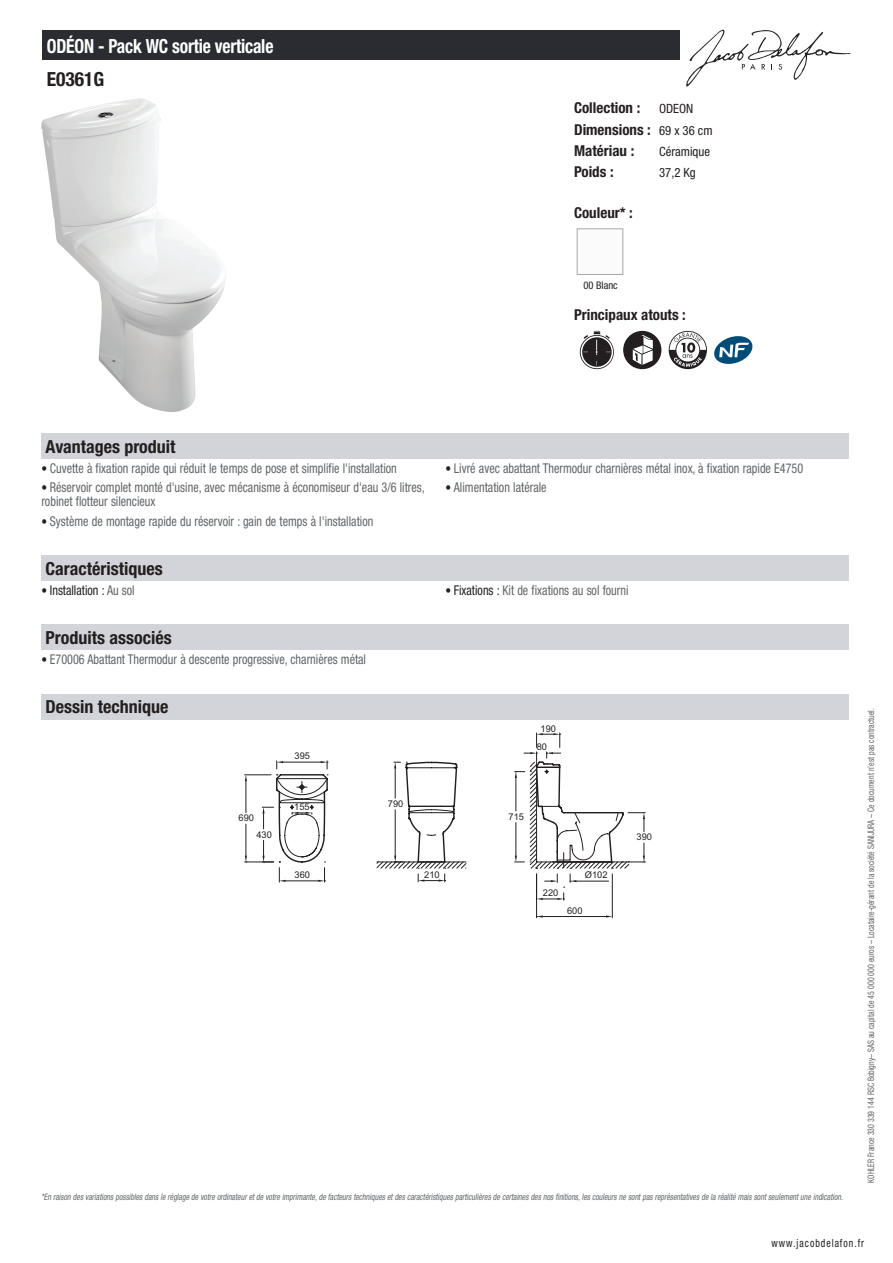
<style>
.page{position:relative;width:893px;height:1263px;background:#fff}
.page>*{position:absolute;margin:0;border:0;box-sizing:border-box;transform-origin:0 0}
.t1{font:700 condensed 19.5px "Helvetica Neue LT Std";letter-spacing:-.01em;color:#fff;scale:.9 1}
.t2{font:700 condensed 19.5px "Helvetica Neue LT Std";color:#231f20}
.t3{font:700 condensed 18px "Helvetica Neue LT Std";color:#231f20}
.info{font:700 condensed 15px "Helvetica Neue LT Std";color:#231f20}
.t4{font:condensed 13.5px/14.2px "Helvetica Neue LT Std";color:#626568;scale:.9 1}
.t5{font:condensed 13.5px "Helvetica Neue LT Std";color:#231f20;scale:.9 1}
.info-2{font:condensed 12.75px "Helvetica Neue LT Std";color:#231f20}
.t6{font:condensed 11.25px "Helvetica Neue LT Std";letter-spacing:.1em;color:#231f20;scale:.87 1}
.petit{font:condensed 10.5px "Helvetica Neue LT Std";color:#231f20}
.IMG_DB_Schema{font:9.3px/18.9px "Arial";color:#231f20}
.t7{font:italic condensed 9px "Helvetica Neue LT Std";color:#626568;scale:.87 1}
.t8{font:condensed 9px "Helvetica Neue LT Std";color:#626568;scale:.87 1}
.s1{font-size:12.75px;color:#231f20}
.s2{font-size:12.75px}
.s3{color:#626568}
.s4{color:#231f20}
</style>
<div class="page">
<svg style="left:686px;top:30px;width:164px;height:57px"></svg>
<img style="left:41px;top:98px;width:185px;height:314px">
<div style="left:577px;top:229px;width:46px;height:45px;border:1px solid #a8a9ad"></div>
<svg style="left:580px;top:331px;width:34px;height:38px"></svg>
<div style="left:623px;top:331px;width:38px;height:38px;background:#231f20;border-radius:50%"></div>
<svg style="left:632px;top:335px;width:21px;height:30px"></svg>
<svg style="left:669px;top:331px;width:38px;height:38px"></svg>
<svg style="left:714px;top:336px;width:38px;height:28px"></svg>
<div style="left:41px;top:433px;width:808px;height:26px;background:#d3d4da"></div>
<div style="left:41px;top:555px;width:808px;height:26px;background:#d3d4da"></div>
<div style="left:41px;top:625px;width:808px;height:25px;background:#d3d4da"></div>
<div style="left:41px;top:694px;width:808px;height:25px;background:#d3d4da"></div>
<hr style="left:612px;top:874px;width:1px;height:44px;background:#231f20">
<hr style="left:536px;top:874px;width:1px;height:44px;background:#231f20">
<hr style="left:543px;top:916px;width:63px;height:1px;background:#231f20">
<svg style="left:245px;top:733px;width:400px;height:167px"></svg>
<div style="left:43px;top:30px;width:637px;height:30px;background:#2a2c32"></div>
<p class="t1" style="left:47px;top:34px;width:253px">ODÉON - Pack WC sortie verticale</p>
<p class="t2" style="left:47px;top:67px;width:59px">E0361G</p>
<p class="info" style="left:574px;top:99px;width:68px">Collection :</p>
<p class="info-2" style="left:659px;top:102px;width:36px">ODEON</p>
<p class="info" style="left:574px;top:120px;width:78px">Dimensions :</p>
<p class="info-2" style="left:659px;top:123px;width:55px">69 x 36 cm</p>
<p class="info" style="left:574px;top:141px;width:62px">Matériau :</p>
<p class="info-2" style="left:659px;top:144px;width:52px">Céramique</p>
<p class="info" style="left:574px;top:163px;width:41px">Poids :</p>
<p class="info-2" style="left:659px;top:165px;width:38px">37,2 Kg</p>
<p class="info" style="left:574px;top:203px;width:60px">Couleur* :</p>
<p class="petit" style="left:583px;top:279px;width:36px">00 Blanc</p>
<p class="info" style="left:574px;top:306px;width:113px">Principaux atouts :</p>
<p class="t3" style="left:46px;top:435px;width:131px">Avantages produit</p>
<p class="t4" style="left:41px;top:461px;width:396px"><span class="s1">•</span> Cuvette à fixation rapide qui réduit le temps de pose et simplifie l'installation</p>
<p class="t4" style="left:41px;top:480px;width:427px"><span class="s1">•</span> Réservoir complet monté d'usine, avec mécanisme à économiseur d'eau 3/6 litres, robinet flotteur silencieux</p>
<p class="t4" style="left:41px;top:514px;width:370px"><span class="s1">•</span> Système de montage rapide du réservoir : gain de temps à l'installation</p>
<p class="t4" style="left:445px;top:461px;width:399px"><span class="s1">•</span> Livré avec abattant Thermodur charnières métal inox, à fixation rapide E4750</p>
<p class="t4" style="left:445px;top:480px;width:114px"><span class="s1">•</span> Alimentation latérale</p>
<p class="t3" style="left:46px;top:557px;width:119px">Caractéristiques</p>
<p class="t5" style="left:41px;top:582px;width:105px"><span class="s2">•</span> Installation : <span class="s3">Au sol</span></p>
<p class="t4" style="left:445px;top:583px;width:205px"><span class="s1">•</span> <span class="s4">Fixations :</span> Kit de fixations au sol fourni</p>
<p class="t3" style="left:46px;top:626px;width:128px">Produits associés</p>
<p class="t4" style="left:41px;top:652px;width:362px"><span class="s1">•</span> E70006 Abattant Thermodur à descente progressive, charnières métal</p>
<p class="t3" style="left:46px;top:696px;width:124px">Dessin technique</p>
<p class="IMG_DB_Schema" style="left:239px;top:809px;width:17px">690</p>
<p class="IMG_DB_Schema" style="left:256px;top:825px;width:17px">430</p>
<p class="IMG_DB_Schema" style="left:295px;top:747px;width:17px">395</p>
<p class="IMG_DB_Schema" style="left:294px;top:798px;width:17px">155</p>
<p class="IMG_DB_Schema" style="left:295px;top:865px;width:17px">360</p>
<p class="IMG_DB_Schema" style="left:388px;top:794px;width:17px">790</p>
<p class="IMG_DB_Schema" style="left:424px;top:865px;width:17px">210</p>
<p class="IMG_DB_Schema" style="left:537px;top:719px;width:21px;text-indent:4px">190<br>80</p>
<p class="IMG_DB_Schema" style="left:508px;top:807px;width:17px">715</p>
<p class="IMG_DB_Schema" style="left:543px;top:884px;width:17px">220</p>
<p class="IMG_DB_Schema" style="left:585px;top:866px;width:24px">Ø102</p>
<p class="IMG_DB_Schema" style="left:567px;top:901px;width:17px">600</p>
<p class="IMG_DB_Schema" style="left:637px;top:828px;width:17px">390</p>
<p class="t8" style="left:866px;top:1183px;width:547px;rotate:-90deg">KOHLER France 330 339 144 RSC Bobigny– SAS au capital de 45 000 000 euros – Locataire-gérant de la société SANIJURA – Ce document n’est pas contractuel.</p>
<p class="t7" style="left:41px;top:1191px;width:925px">*En raison desvariationspossiblesdansle réglage de votre ordinateuretde votre imprimante,de facteurstechniquesetdescaractéristiquesparticulièresde certainesdesnosfinitions,lescouleursne sontpasreprésentativesde la réalité maissontseulementune indication.</p>
<p class="t6" style="left:772px;top:1237px;width:108px">www.jacobdelafon.fr</p>
</div>
